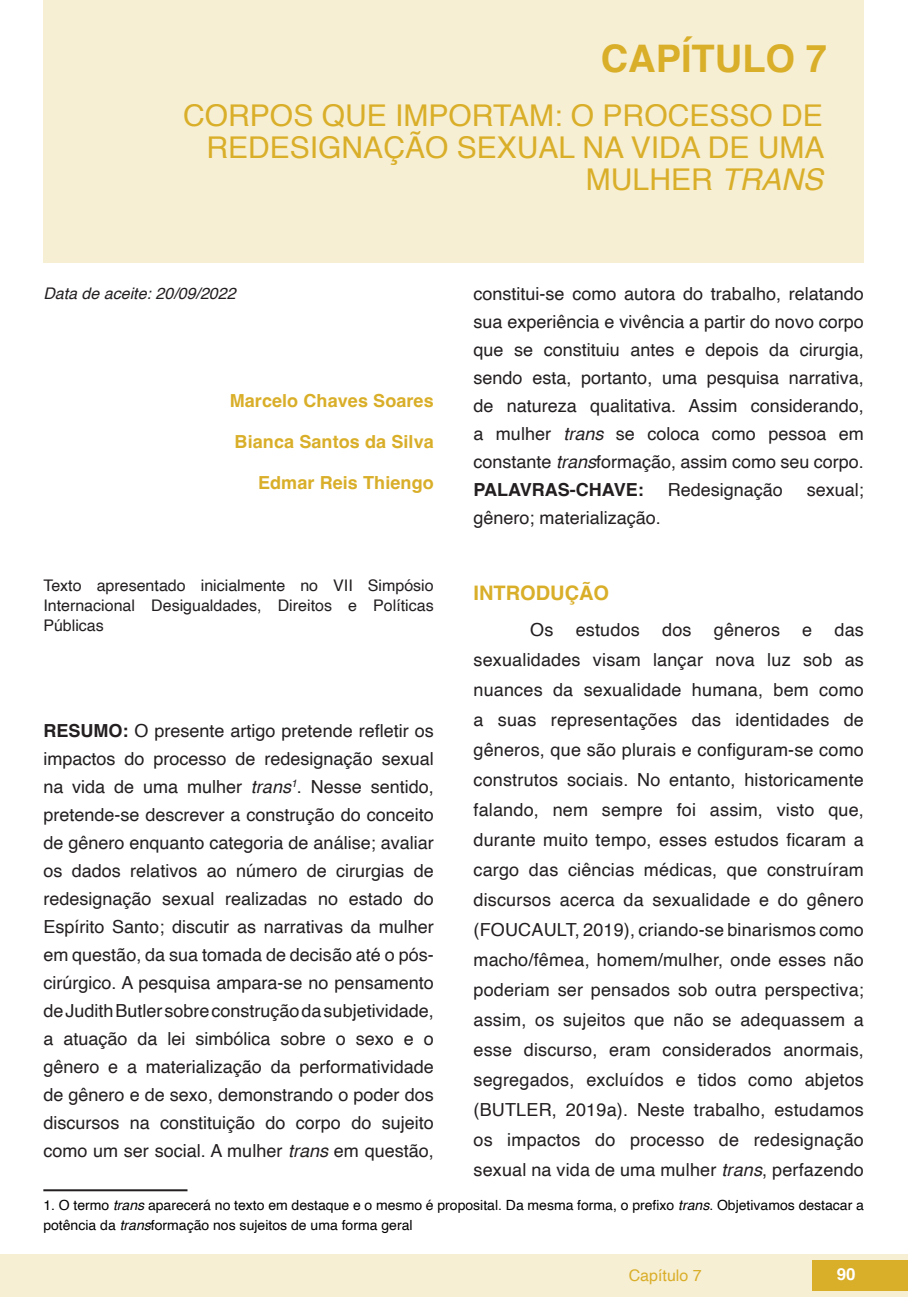
<style>
.page{position:relative;width:908px;height:1304px;background:#fff}
.page>*{position:absolute;margin:0;border:0;box-sizing:border-box;transform-origin:0 0}
.cap{font:700 38px "Helvetica";color:#d9ae29}
.nome_artigos{font:30px/32px "Helvetica";color:#d9ae29;text-align:right}
.TITULOS{font:700 20px "Helvetica";color:#d9ae29}
.Resumos_e_PC_TXT{font:18px/28px "Helvetica";color:#231f20;text-align:justify}
.txt{font:18px/30px "Helvetica";letter-spacing:.01em;color:#231f20;text-align:justify}
.nome_autores{font:700 18px "Helvetica";letter-spacing:.005em;color:#d9ae29}
.Resumos_e_PC_TXT-2{font:700 18px "Helvetica";color:#231f20}
.t1{font:700 16.8px "Helvetica";color:#fff}
.referencias_finais{font:16px/20px "Helvetica";color:#231f20;text-align:justify}
.t2{font:italic 16px "Helvetica";color:#231f20}
.t3{font:16px "Helvetica";color:#d9ae29}
.nota_rdp{font:14px/20px "Helvetica";color:#000}
.s1{font-style:italic}
.s2{font-weight:700}
</style>
<div class="page">
<div style="left:0;top:1254px;width:906px;height:43px;background:#f7efd4"></div>
<div style="left:812px;top:1261px;width:95px;height:30px;background:#d9ae29"></div>
<div style="left:43px;top:0;width:820px;height:263px;background:#f7efd4"></div>
<hr style="left:43px;top:1189px;width:144px;height:2px;background:#231f20">
<p class="cap" style="left:600px;top:35px;width:227px">CAPÍTULO 7</p>
<p class="nome_artigos" style="left:183px;top:101px;width:642px">CORPOS QUE IMPORTAM: O PROCESSO DE<br>REDESIGNAÇÃO SEXUAL NA VIDA DE UMA<br>MULHER <span class="s1">TRANS</span></p>
<p class="t2" style="left:43px;top:280px;width:194px">Data de aceite: 20/09/2022</p>
<p class="nome_autores" style="left:229px;top:389px;width:205px">Marcelo Chaves Soares</p>
<p class="nome_autores" style="left:234px;top:430px;width:200px">Bianca Santos da Silva</p>
<p class="nome_autores" style="left:258px;top:471px;width:177px">Edmar Reis Thiengo</p>
<p class="Resumos_e_PC_TXT" style="left:473px;top:280px;width:392px">constitui-se como autora do trabalho, relatando sua experiência e vivência a partir do novo corpo que se constituiu antes e depois da cirurgia, sendo esta, portanto, uma pesquisa narrativa, de natureza qualitativa. Assim considerando, a mulher <span class="s1">trans</span> se coloca como pessoa em constante <span class="s1">trans</span>formação, assim como seu corpo.</p>
<p class="Resumos_e_PC_TXT-2" style="left:473px;top:479px;width:172px">PALAVRAS-CHAVE:</p>
<p class="Resumos_e_PC_TXT" style="left:667px;top:476px;width:117px">Redesignação</p>
<p class="Resumos_e_PC_TXT" style="left:806px;top:476px;width:59px">sexual;</p>
<p class="Resumos_e_PC_TXT" style="left:473px;top:504px;width:189px">gênero; materialização.</p>
<p class="referencias_finais" style="left:43px;top:576px;width:392px">Texto apresentado inicialmente no VII Simpósio Internacional Desigualdades, Direitos e Políticas Públicas</p>
<p class="TITULOS" style="left:473px;top:581px;width:137px">INTRODUÇÃO</p>
<p class="txt" style="left:473px;top:615px;width:392px;text-indent:57px">Os estudos dos gêneros e das sexualidades visam lançar nova luz sob as nuances da sexualidade humana, bem como a suas representações das identidades de gêneros, que são plurais e configuram-se como construtos sociais. No entanto, historicamente falando, nem sempre foi assim, visto que, durante muito tempo, esses estudos ficaram a cargo das ciências médicas, que construíram discursos acerca da sexualidade e do gênero (FOUCAULT, 2019), criando-se binarismos como macho/fêmea, homem/mulher, onde esses não poderiam ser pensados sob outra perspectiva; assim, os sujeitos que não se adequassem a esse discurso, eram considerados anormais, segregados, excluídos e tidos como abjetos (BUTLER, 2019a). Neste trabalho, estudamos os impactos do processo de redesignação sexual na vida de uma mulher <span class="s1">trans</span>, perfazendo</p>
<p class="Resumos_e_PC_TXT" style="left:43px;top:717px;width:392px"><span class="s2">RESUMO:</span> O presente artigo pretende refletir os impactos do processo de redesignação sexual na vida de uma mulher <span class="s1">trans</span><sup>1</sup>. Nesse sentido, pretende-se descrever a construção do conceito de gênero enquanto categoria de análise; avaliar os dados relativos ao número de cirurgias de redesignação sexual realizadas no estado do Espírito Santo; discutir as narrativas da mulher em questão, da sua tomada de decisão até o pós&shy;cirúrgico. A pesquisa ampara-se no pensamento de Judith Butler sobre construção da subjetividade, a atuação da lei simbólica sobre o sexo e o gênero e a materialização da performatividade de gênero e de sexo, demonstrando o poder dos discursos na constituição do corpo do sujeito como um ser social. A mulher <span class="s1">trans</span> em questão,</p>
<p class="nota_rdp" style="left:43px;top:1196px;width:821px">1. O termo <span class="s1">trans</span> aparecerá no texto em destaque e o mesmo é proposital. Da mesma forma, o prefixo <span class="s1">trans</span>. Objetivamos destacar a potência da <span class="s1">trans</span>formação nos sujeitos de uma forma geral</p>
<p class="t3" style="left:628px;top:1263px;width:74px">Capítulo 7</p>
<p class="t1" style="left:836px;top:1264px;width:20px">90</p>
</div>
